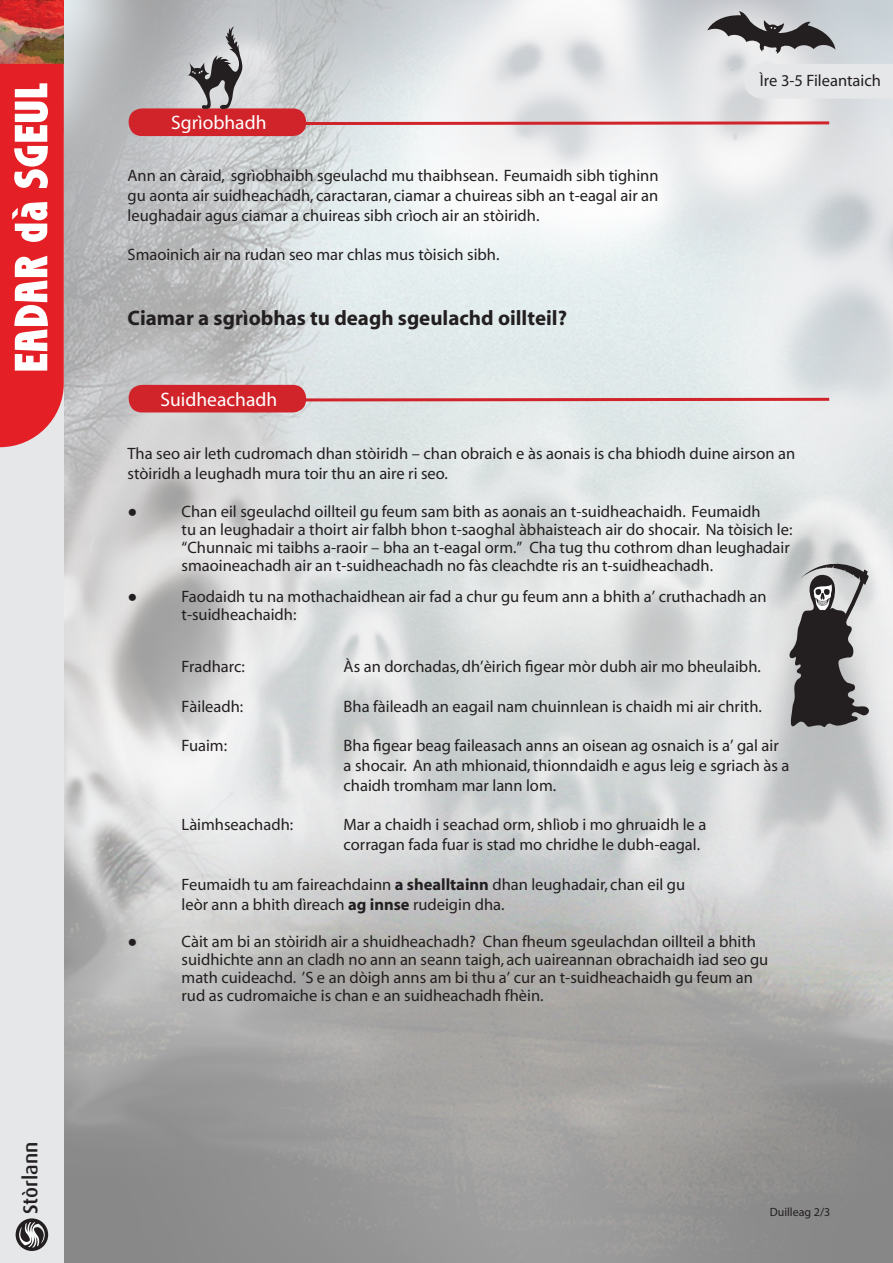
<style>
.page{position:relative;width:893px;height:1263px;background:#fff}
.page>*{position:absolute;margin:0;border:0;box-sizing:border-box;transform-origin:0 0}
.t1{font:700 21px "Myriad";color:#231f20}
.t2{font:500 20.25px "Dax";color:#231f20}
.HEADING_3{font:19.5px "Myriad";color:#fff}
.BULLETS_1{font:16.5px/19.8px "Myriad";color:#231f20}
.BULLETS_1-2{font:16.5px "Arial";color:#231f20}
.t3{font:12px "Myriad";color:#231f20}
.s1{font-weight:700}
</style>
<div class="page">
<img style="left:64px;top:0;width:829px;height:1263px">
<div style="left:0;top:133px;width:64px;height:1130px;background:#e6e7e9"></div>
<div style="left:16px;top:1218px;width:32px;height:33px;background:#231f20;border-radius:50%"></div>
<svg style="left:19px;top:1222px;width:26px;height:25px"></svg>
<img style="left:0;top:0;width:64px;height:64px">
<svg style="left:0;top:64px;width:64px;height:383px;background:#ea595d"></svg>
<div style="left:744px;top:64px;width:149px;height:35px;background:#e6e7e9"></div>
<div style="left:129px;top:108px;width:177px;height:28px;background:#d1232a;border-radius:13px"></div>
<svg style="left:305px;top:120px;width:527px;height:7px;background:#db9296"></svg>
<div style="left:129px;top:385px;width:177px;height:27px;background:#d1232a;border-radius:13px"></div>
<svg style="left:305px;top:396px;width:527px;height:7px;background:#da9397"></svg>
<svg style="left:787px;top:558px;width:85px;height:170px;background:#7d7c7c"></svg>
<svg style="left:187px;top:26px;width:56px;height:83px;background:#9d9c9e"></svg>
<svg style="left:707px;top:11px;width:128px;height:43px;background:#909092"></svg>
<p class="t2" style="left:19px;top:1214px;width:74px;rotate:-90deg">Stòrlann</p>
<p class="HEADING_3" style="left:171px;top:113px;width:97px">Sgrìobhadh</p>
<p class="BULLETS_1" style="left:128px;top:166px;width:533px;text-align:justify">Ann an càraid, sgrìobhaibh sgeulachd mu thaibhsean. Feumaidh sibh tighinn gu aonta air suidheachadh, caractaran, ciamar a chuireas sibh an t-eagal air an leughadair agus ciamar a chuireas sibh crìoch air an stòiridh.</p>
<p class="BULLETS_1" style="left:128px;top:246px;width:373px">Smaoinich air na rudan seo mar chlas mus tòisich sibh.</p>
<p class="t1" style="left:128px;top:307px;width:441px">Ciamar a sgrìobhas tu deagh sgeulachd oillteil?</p>
<p class="HEADING_3" style="left:161px;top:390px;width:118px">Suidheachadh</p>
<p class="BULLETS_1" style="left:760px;top:71px;width:122px">Ìre 3-5 Fileantaich</p>
<p class="BULLETS_1" style="left:128px;top:445px;width:669px">Tha seo air leth cudromach dhan stòiridh – chan obraich e às aonais is cha bhiodh duine airson an stòiridh a leughadh mura toir thu an aire ri seo.</p>
<p class="BULLETS_1-2" style="left:128px;top:500px;width:11px">●</p>
<p class="BULLETS_1" style="left:182px;top:503px;width:612px;line-height:18px">Chan eil sgeulachd oillteil gu feum sam bith as aonais an t-suidheachaidh. Feumaidh<br>tu an leughadair a thoirt air falbh bhon t-saoghal àbhaisteach air do shocair. Na tòisich le: “Chunnaic mi taibhs a-raoir – bha an t-eagal orm.” Cha tug thu cothrom dhan leughadair smaoineachadh air an t-suidheachadh no fàs cleachdte ris an t-suidheachadh.</p>
<p class="BULLETS_1-2" style="left:128px;top:585px;width:11px">●</p>
<p class="BULLETS_1" style="left:182px;top:588px;width:587px;line-height:18px">Faodaidh tu na mothachaidhean air fad a chur gu feum ann a bhith a’ cruthachadh an t-suidheachaidh:</p>
<p class="BULLETS_1" style="left:182px;top:657px;width:65px">Fradharc:</p>
<p class="BULLETS_1" style="left:344px;top:657px;width:419px">Às an dorchadas, dh’èirich figear mòr dubh air mo bheulaibh.</p>
<p class="BULLETS_1" style="left:182px;top:697px;width:63px">Fàileadh:</p>
<p class="BULLETS_1" style="left:344px;top:697px;width:420px">Bha fàileadh an eagail nam chuinnlean is chaidh mi air chrith.</p>
<p class="BULLETS_1" style="left:182px;top:736px;width:47px">Fuaim:</p>
<p class="BULLETS_1" style="left:344px;top:736px;width:447px">Bha figear beag faileasach anns an oisean ag osnaich is a’ gal air a shocair. An ath mhionaid, thionndaidh e agus leig e sgriach às a chaidh tromham mar lann lom.</p>
<p class="BULLETS_1" style="left:182px;top:816px;width:113px">Làimhseachadh:</p>
<p class="BULLETS_1" style="left:344px;top:816px;width:364px">Mar a chaidh i seachad orm, shlìob i mo ghruaidh le a corragan fada fuar is stad mo chridhe le dubh-eagal.</p>
<p class="BULLETS_1" style="left:182px;top:875px;width:505px">Feumaidh tu am faireachdainn <span class="s1">a shealltainn</span> dhan leughadair, chan eil gu leòr ann a bhith dìreach <span class="s1">ag innse</span> rudeigin dha.</p>
<p class="BULLETS_1-2" style="left:128px;top:931px;width:11px">●</p>
<p class="BULLETS_1" style="left:182px;top:934px;width:588px;line-height:18px">Càit am bi an stòiridh air a shuidheachadh? Chan fheum sgeulachdan oillteil a bhith suidhichte ann an cladh no ann an seann taigh, ach uaireannan obrachaidh iad seo gu math cuideachd. ’S e an dòigh anns am bi thu a’ cur an t-suidheachaidh gu feum an rud as cudromaiche is chan e an suidheachadh fhèin.</p>
<p class="t3" style="left:770px;top:1206px;width:62px">Duilleag 2/3</p>
</div>
